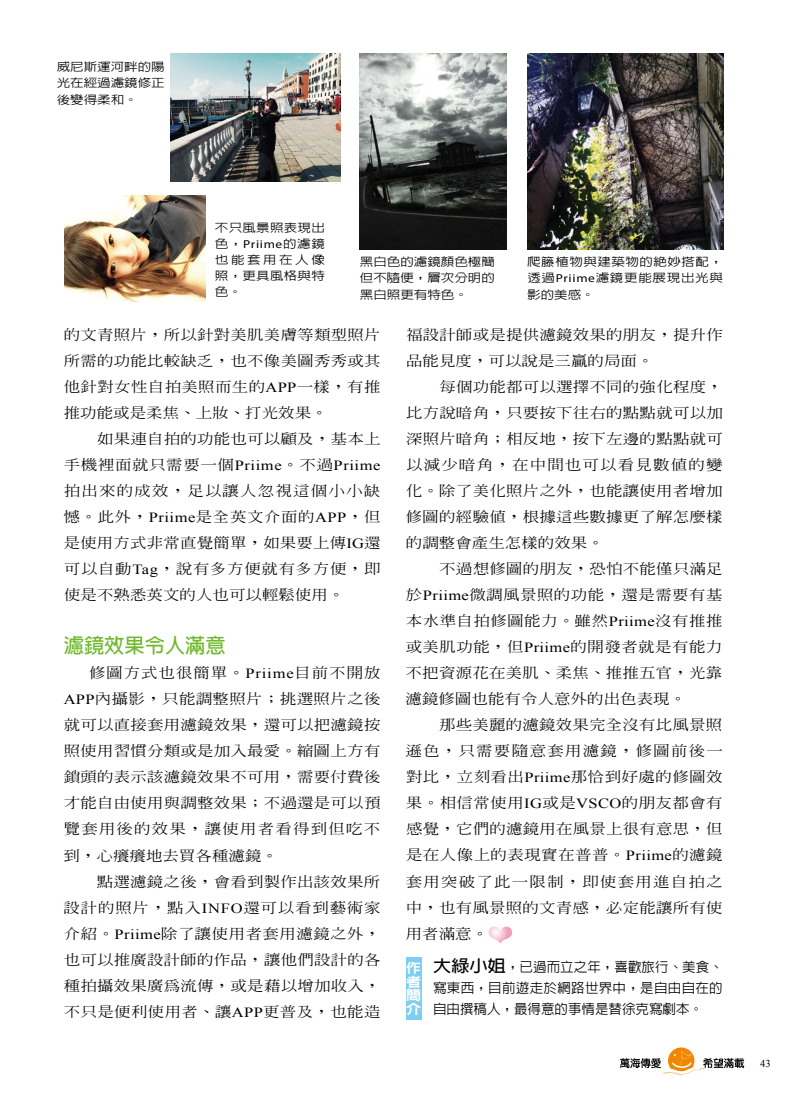
<style>
.page{position:relative;width:808px;height:1106px;background:#fff}
.page>*{position:absolute;margin:0;border:0;box-sizing:border-box;transform-origin:0 0}
.t1{font:700 20.25px "AR Hei B5";color:#6fba2c}
.t2{font:500 14.1px/26.1px "AR Ming B5";letter-spacing:.01em;color:#000;text-align:justify;scale:1.18 1}
.t3{font:500 13.5px/21px "AR Hei B5";letter-spacing:.005em;color:#000;text-align:justify}
.t4{font:800 13.5px/13.5px "AR Hei B5";color:#fff;text-align:justify;scale:1.11 1}
.t5{font:500 11.55px/16.2px "AR Hei B5";color:#000;text-align:justify;scale:1.18 1}
.t6{font:11.55px "Myriad Pro";letter-spacing:.05em;color:#000;scale:1.18 1}
.t7{font:500 11.55px "AR Hei B5";letter-spacing:.02em;color:#000;scale:1.18 1}
.t8{font:10.5px "Times New Roman";color:#000}
.s1{font-family:"AR Hei B5";font-weight:500}
.s2{font-family:"Myriad Pro";font-weight:400}
.s3{font-family:"Times New Roman";font-weight:400}
.s4{font-weight:700;font-size:16.5px}
</style>
<div class="page">
<svg style="left:620px;top:1047px;width:124px;height:29px"></svg>
<img style="left:489px;top:926px;width:23px;height:17px">
<div style="left:406px;top:957px;width:15px;height:62px;background:#7ecef4"></div>
<img style="left:170px;top:54px;width:171px;height:127px">
<img style="left:64px;top:195px;width:142px;height:106px">
<img style="left:527px;top:53px;width:196px;height:196px">
<img style="left:360px;top:53px;width:147px;height:196px">
<p class="t5" style="left:57px;top:59px;width:93px">威尼斯運河畔的陽光在經過濾鏡修正後變得柔和。</p>
<p class="t7" style="left:215px;top:221px;width:95px">不只風景照表現出</p>
<p class="t6" style="left:215px;top:237px;width:95px"><span class="s1">色，</span>Priime<span class="s1">的濾鏡</span></p>
<p class="t5" style="left:215px;top:251px;width:95px">也能套用在人像照，更具風格與特色。</p>
<p class="t5" style="left:527px;top:254px;width:167px">爬籐植物與建築物的絕妙搭配，透過<span class="s2">Priime</span>濾鏡更能展現出光與影的美感。</p>
<p class="t5" style="left:360px;top:254px;width:116px">黑白色的濾鏡顏色極簡但不隨便，層次分明的黑白照更有特色。</p>
<p class="t2" style="left:64px;top:321px;width:270px">的文青照片，所以針對美肌美膚等類型照片所需的功能比較缺乏，也不像美圖秀秀或其他針對女性自拍美照而生的<span class="s3">APP</span>一樣，有推推功能或是柔焦、上妝、打光效果。</p>
<p class="t2" style="left:64px;top:425px;width:270px;text-indent:33px">如果連自拍的功能也可以顧及，基本上手機裡面就只需要一個<span class="s3">Priime</span>。不過<span class="s3">Priime</span>拍出來的成效，足以讓人忽視這個小小缺憾。此外，<span class="s3">Priime</span>是全英文介面的<span class="s3">APP</span>，但是使用方式非常直覺簡單，如果要上傳<span class="s3">IG</span>還可以自動<span class="s3">Tag</span>，說有多方便就有多方便，即使是不熟悉英文的人也可以輕鬆使用。</p>
<h1 class="t1" style="left:64px;top:635px;width:163px">濾鏡效果令人滿意</h1>
<p class="t2" style="left:64px;top:660px;width:270px;text-indent:26px">修圖方式也很簡單。<span class="s3">Priime</span>目前不開放<span class="s3">APP</span>內攝影，只能調整照片；挑選照片之後就可以直接套用濾鏡效果，還可以把濾鏡按照使用習慣分類或是加入最愛。縮圖上方有鎖頭的表示該濾鏡效果不可用，需要付費後才能自由使用與調整效果；不過還是可以預覽套用後的效果，讓使用者看得到但吃不到，心癢癢地去買各種濾鏡。</p>
<p class="t2" style="left:64px;top:868px;width:270px;text-indent:33px">點選濾鏡之後，會看到製作出該效果所設計的照片，點入<span class="s3">INFO</span>還可以看到藝術家介紹。<span class="s3">Priime</span>除了讓使用者套用濾鏡之外，也可以推廣設計師的作品，讓他們設計的各種拍攝效果廣為流傳，或是藉以增加收入，不只是便利使用者、讓<span class="s3">APP</span>更普及，也能造</p>
<p class="t2" style="left:406px;top:321px;width:270px">福設計師或是提供濾鏡效果的朋友，提升作品能見度，可以說是三贏的局面。</p>
<p class="t2" style="left:406px;top:373px;width:270px;text-indent:33px">每個功能都可以選擇不同的強化程度，比方說暗角，只要按下往右的點點就可以加深照片暗角；相反地，按下左邊的點點就可以減少暗角，在中間也可以看見數值的變化。除了美化照片之外，也能讓使用者增加修圖的經驗值，根據這些數據更了解怎麼樣的調整會產生怎樣的效果。</p>
<p class="t2" style="left:406px;top:555px;width:270px;text-indent:34px">不過想修圖的朋友，恐怕不能僅只滿足於<span class="s3">Priime</span>微調風景照的功能，還是需要有基本水準自拍修圖能力。雖然<span class="s3">Priime</span>沒有推推或美肌功能，但<span class="s3">Priime</span>的開發者就是有能力不把資源花在美肌、柔焦、推推五官，光靠濾鏡修圖也能有令人意外的出色表現。</p>
<p class="t2" style="left:406px;top:712px;width:270px;text-indent:33px">那些美麗的濾鏡效果完全沒有比風景照遜色，只需要隨意套用濾鏡，修圖前後一對比，立刻看出<span class="s3">Priime</span>那恰到好處的修圖效果。相信常使用<span class="s3">IG</span>或是<span class="s3">VSCO</span>的朋友都會有感覺，它們的濾鏡用在風景上很有意思，但是在人像上的表現實在普普。<span class="s3">Priime</span>的濾鏡套用突破了此一限制，即使套用進自拍之中，也有風景照的文青感，必定能讓所有使用者滿意。</p>
<p class="t3" style="left:433px;top:956px;width:291px"><span class="s4">大綠小姐</span>，已過而立之年，喜歡旅行、美食、寫東西，目前遊走於網路世界中，是自由自在的自由撰稿人，最得意的事情是替徐克寫劇本。</p>
<p class="t4" style="left:406px;top:961px;width:15px">作者簡介</p>
<p class="t8" style="left:760px;top:1056px;width:12px">43</p>
</div>
